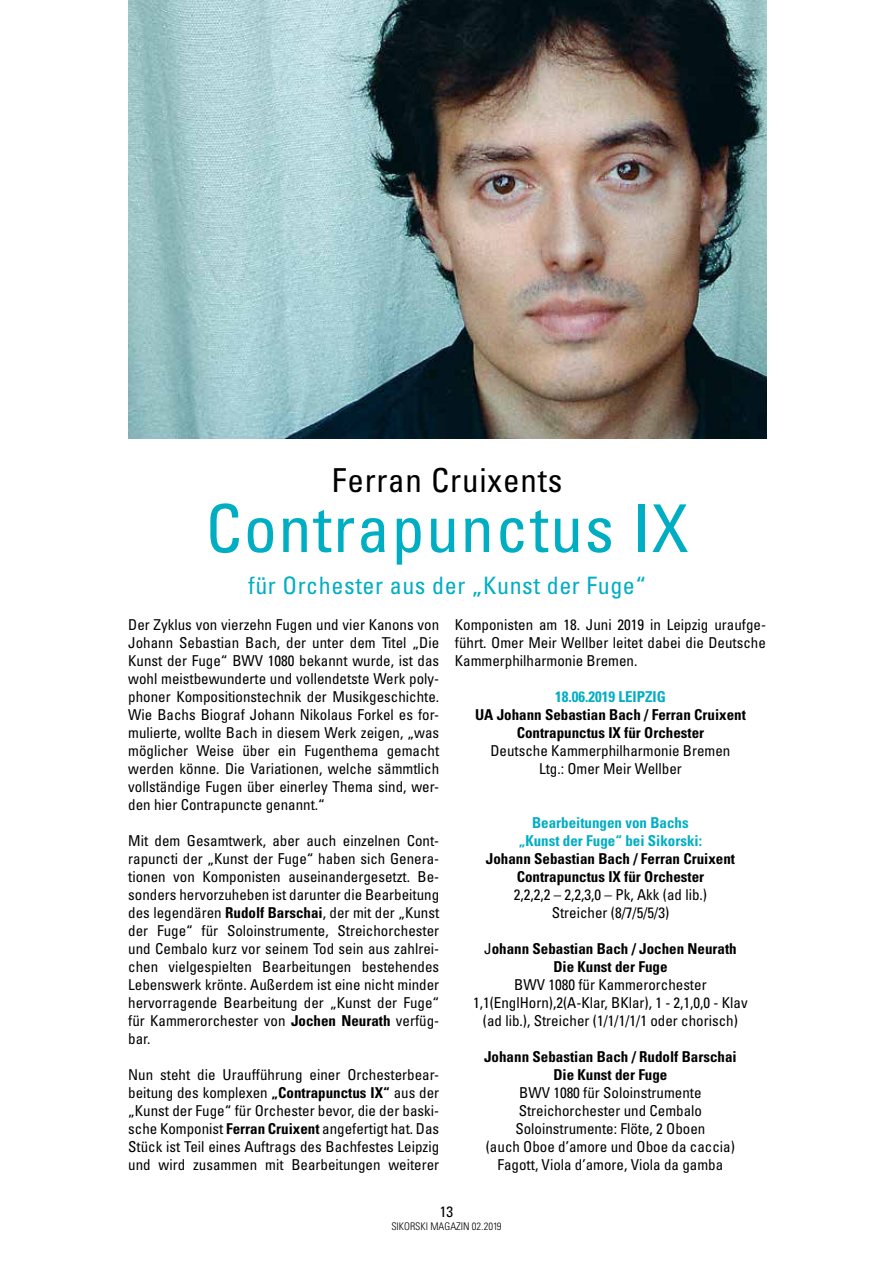
<style>
.page{position:relative;width:893px;height:1263px;background:#fff}
.page>*{position:absolute;margin:0;border:0;box-sizing:border-box;transform-origin:0 0}
.t1{font:condensed 66px "Univers LT Std";letter-spacing:.025em;color:#00aec3}
.t2{font:condensed 33px "Univers LT Std";letter-spacing:.025em;color:#000}
.t3{font:condensed 24px "Univers LT Std";letter-spacing:.025em;color:#00aec3}
.t4{font:condensed 15px/18px "Univers LT Std";color:#000;text-align:justify}
.t5{font:700 condensed 15px/18px "Univers LT Std";color:#000;text-align:center}
.t6{font:700 condensed 15px/18px "Univers LT Std";color:#00aec3;text-align:center}
.t7{font:300 condensed 10.5px "Univers LT Std";color:#000}
.s1{font-weight:700}
.s2{font-weight:400}
</style>
<div class="page">
<img style="left:128px;top:0;width:638px;height:438px">
<h2 class="t2" style="left:332px;top:459px;width:232px">Ferran Cruixents</h2>
<h1 class="t1" style="left:206px;top:487px;width:485px">Contrapunctus IX</h1>
<h3 class="t3" style="left:248px;top:570px;width:400px">für Orchester aus der „Kunst der Fuge“</h3>
<p class="t4" style="left:128px;top:615px;width:313px">Der Zyklus von vierzehn Fugen und vier Kanons von Johann Sebastian Bach, der unter dem Titel „Die Kunst der Fuge“ BWV 1080 bekannt wurde, ist das wohl meistbewunderte und vollendetste Werk poly&shy;phoner Kompositionstechnik der Musikgeschichte.<br>Wie Bachs Biograf Johann Nikolaus Forkel es for&shy;mulierte, wollte Bach in diesem Werk zeigen, „was möglicher Weise über ein Fugenthema gemacht werden könne. Die Variationen, welche sämmtlich vollständige Fugen über einerley Thema sind, wer&shy;den hier Contrapuncte genannt.“</p>
<p class="t4" style="left:128px;top:831px;width:313px">Mit dem Gesamtwerk, aber auch einzelnen Cont&shy;rapuncti der „Kunst der Fuge“ haben sich Genera&shy;tionen von Komponisten auseinandergesetzt. Be&shy;sonders hervorzuheben ist darunter die Bearbeitung des legendären <span class="s1">Rudolf Barschai</span>, der mit der „Kunst der Fuge“ für Soloinstrumente, Streichorchester und Cembalo kurz vor seinem Tod sein aus zahlrei&shy;chen vielgespielten Bearbeitungen bestehendes Lebenswerk krönte. Außerdem ist eine nicht minder hervorragende Bearbeitung der „Kunst der Fuge“ für Kammerorchester von <span class="s1">Jochen Neurath</span> verfüg&shy;bar.</p>
<p class="t4" style="left:128px;top:1065px;width:313px">Nun steht die Uraufführung einer Orchesterbear&shy;beitung des komplexen <span class="s1">„Contrapunctus IX“</span> aus der „Kunst der Fuge“ für Orchester bevor, die der baski&shy;sche Komponist <span class="s1">Ferran Cruixent</span> angefertigt hat. Das Stück ist Teil eines Auftrags des Bachfestes Leipzig und wird zusammen mit Bearbeitungen weiterer</p>
<p class="t4" style="left:455px;top:615px;width:313px">Komponisten am 18. Juni 2019 in Leipzig uraufge&shy;führt. Omer Meir Wellber leitet dabei die Deutsche Kammerphilharmonie Bremen.</p>
<p class="t6" style="left:555px;top:688px;width:112px">18.06.2019 LEIPZIG</p>
<p class="t5" style="left:475px;top:706px;width:272px">UA Johann Sebastian Bach / Ferran Cruixent<br>Contrapunctus IX für Orchester</p>
<p class="t4" style="left:490px;top:741px;width:241px;text-align:center">Deutsche Kammerphilharmonie Bremen<br>Ltg.: Omer Meir Wellber</p>
<p class="t6" style="left:519px;top:814px;width:185px">Bearbeitungen von Bachs „Kunst der Fuge“ bei Sikorski:</p>
<p class="t5" style="left:486px;top:850px;width:251px">Johann Sebastian Bach / Ferran Cruixent<br>Contrapunctus IX für Orchester</p>
<p class="t4" style="left:514px;top:885px;width:195px;text-align:center">2,2,2,2 – 2,2,3,0 – Pk, Akk (ad lib.)<br>Streicher (8/7/5/5/3)</p>
<p class="t5" style="left:484px;top:940px;width:254px"><span class="s2">J</span>ohann Sebastian Bach / Jochen Neurath<br>Die Kunst der Fuge</p>
<p class="t4" style="left:473px;top:975px;width:276px;text-align:center">BWV 1080 für Kammerorchester<br>1,1(EnglHorn),2(A-Klar, BKlar), 1 - 2,1,0,0 - Klav (ad lib.), Streicher (1/1/1/1/1 oder chorisch)</p>
<p class="t5" style="left:484px;top:1048px;width:254px">Johann Sebastian Bach / Rudolf Barschai<br>Die Kunst der Fuge</p>
<p class="t4" style="left:486px;top:1083px;width:251px;text-align:center">BWV 1080 für Soloinstrumente Streichorchester und Cembalo Soloinstrumente: Flöte, 2 Oboen<br>(auch Oboe d’amore und Oboe da caccia)<br>Fagott, Viola d’amore, Viola da gamba</p>
<p class="t4" style="left:440px;top:1202px;width:15px">13</p>
<p class="t7" style="left:391px;top:1219px;width:112px">SIKORSKI MAGAZIN 02.2019</p>
</div>
